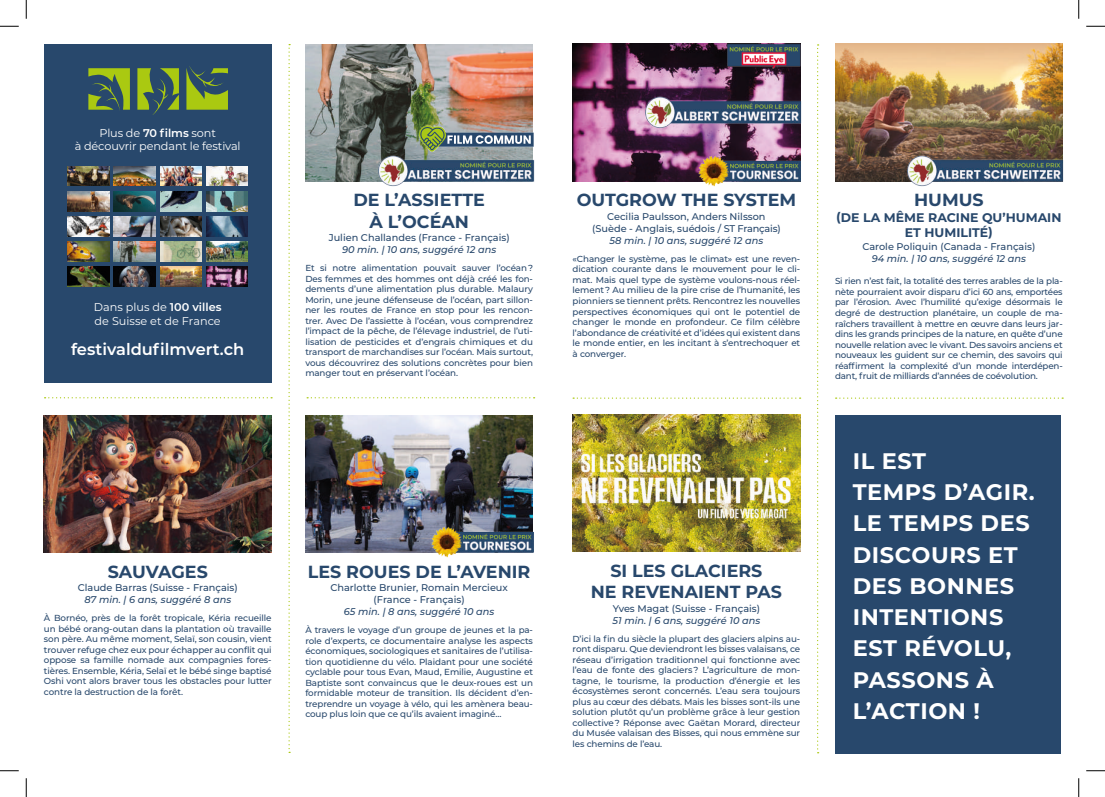
<style>
.page{position:relative;width:1105px;height:797px;background:#fff}
.page>*{position:absolute;margin:0;border:0;box-sizing:border-box;transform-origin:0 0}
.t1{font:700 22.5px/31.2px "Montserrat";letter-spacing:.025em;color:#fff}
.t2{font:700 17.5px/21px "Montserrat";color:#28486c;text-align:center}
.t3{font:600 16.25px "Montserrat";color:#fff}
.t4{font:700 12.5px/15px "Montserrat";color:#28486c;text-align:center}
.t5{font:11.25px/13.5px "Montserrat";letter-spacing:-.01em;color:#fff;text-align:center}
.t6{font:500 9.75px/11.8px "Montserrat";color:#28486c;text-align:center}
.t7{font:italic 500 9.75px "Montserrat";color:#28486c}
.t8{font:500 8.75px/10.5px "Montserrat";letter-spacing:-.01em;color:#28486c;text-align:justify}
.s1{font-weight:600}
</style>
<div class="page">
<img style="left:305px;top:44px;width:228px;height:137px">
<img style="left:378px;top:153px;width:156px;height:34px">
<img style="left:415px;top:121px;width:119px;height:35px">
<img style="left:573px;top:44px;width:227px;height:137px">
<img style="left:695px;top:153px;width:106px;height:34px">
<img style="left:726px;top:43px;width:75px;height:26px">
<img style="left:645px;top:95px;width:156px;height:35px">
<div style="left:44px;top:44px;width:227px;height:338px;background:#28486c"></div>
<svg style="left:88px;top:68px;width:42px;height:42px"></svg>
<svg style="left:137px;top:68px;width:42px;height:47px"></svg>
<svg style="left:186px;top:66px;width:42px;height:44px"></svg>
<img style="left:68px;top:166px;width:41px;height:20px">
<img style="left:114px;top:166px;width:41px;height:20px">
<img style="left:160px;top:166px;width:41px;height:20px">
<img style="left:68px;top:192px;width:41px;height:20px">
<img style="left:206px;top:166px;width:42px;height:20px">
<img style="left:114px;top:192px;width:41px;height:20px">
<img style="left:160px;top:192px;width:41px;height:20px">
<img style="left:206px;top:192px;width:42px;height:20px">
<img style="left:206px;top:217px;width:42px;height:20px">
<img style="left:68px;top:217px;width:41px;height:20px">
<img style="left:114px;top:217px;width:41px;height:20px">
<img style="left:160px;top:217px;width:41px;height:20px">
<img style="left:68px;top:242px;width:41px;height:19px">
<img style="left:206px;top:242px;width:42px;height:19px">
<img style="left:114px;top:242px;width:41px;height:19px">
<img style="left:114px;top:266px;width:41px;height:20px">
<img style="left:160px;top:242px;width:41px;height:19px">
<img style="left:68px;top:266px;width:41px;height:20px">
<img style="left:160px;top:266px;width:41px;height:20px">
<img style="left:206px;top:266px;width:42px;height:20px">
<div style="left:835px;top:415px;width:226px;height:338px;background:#28486c"></div>
<img style="left:835px;top:44px;width:227px;height:137px">
<img style="left:908px;top:153px;width:156px;height:34px">
<img style="left:44px;top:415px;width:227px;height:137px">
<img style="left:305px;top:415px;width:228px;height:137px">
<img style="left:428px;top:524px;width:106px;height:34px">
<img style="left:573px;top:414px;width:227px;height:137px">
<svg style="left:817px;top:44px;width:2px;height:709px"></svg>
<svg style="left:573px;top:397px;width:228px;height:2px"></svg>
<svg style="left:836px;top:397px;width:227px;height:2px"></svg>
<svg style="left:288px;top:44px;width:2px;height:709px"></svg>
<svg style="left:45px;top:397px;width:227px;height:1px"></svg>
<svg style="left:307px;top:397px;width:228px;height:1px"></svg>
<svg style="left:0;top:25px;width:19px;height:2px"></svg>
<svg style="left:1086px;top:25px;width:19px;height:2px"></svg>
<svg style="left:0;top:770px;width:19px;height:1px"></svg>
<svg style="left:1086px;top:770px;width:19px;height:1px"></svg>
<svg style="left:25px;top:0;width:2px;height:19px"></svg>
<svg style="left:25px;top:778px;width:2px;height:19px"></svg>
<svg style="left:1078px;top:0;width:1px;height:19px"></svg>
<svg style="left:1078px;top:778px;width:1px;height:19px"></svg>
<p class="t5" style="left:75px;top:125px;width:167px">Plus de <span class="s1">70 films</span> sont<br>à découvrir pendant le festival</p>
<p class="t5" style="left:94px;top:300px;width:129px;text-align:left">Dans plus de <span class="s1">100 villes </span>de Suisse et de France</p>
<h3 class="t3" style="left:71px;top:338px;width:175px">festivaldufilmvert.ch</h3>
<h2 class="t2" style="left:353px;top:189px;width:133px">DE L’ASSIETTE<br>À L’OCÉAN</h2>
<p class="t6" style="left:329px;top:231px;width:182px">Julien Challandes (France - Français)</p>
<p class="t7" style="left:342px;top:243px;width:156px">90 min. | 10 ans, suggéré 12 ans</p>
<p class="t8" style="left:305px;top:262px;width:229px">Et si notre alimentation pouvait sauver l’océan ?<br>Des femmes et des hommes ont déjà créé les fon&shy;dements d’une alimentation plus durable. Malaury Morin, une jeune défenseuse de l’océan, part sillon&shy;ner les routes de France en stop pour les rencon&shy;trer. Avec De l’assiette à l’océan, vous comprendrez l’impact de la pêche, de l’élevage industriel, de l’uti&shy;lisation de pesticides et d’engrais chimiques et du transport de marchandises sur l’océan. Mais surtout, vous découvrirez des solutions concrètes pour bien manger tout en préservant l’océan.</p>
<h2 class="t2" style="left:108px;top:560px;width:102px">SAUVAGES</h2>
<p class="t6" style="left:78px;top:581px;width:162px">Claude Barras (Suisse - Français)</p>
<p class="t7" style="left:84px;top:593px;width:148px">87 min. | 6 ans, suggéré 8 ans</p>
<p class="t8" style="left:44px;top:612px;width:229px">À Bornéo, près de la forêt tropicale, Kéria recueille un bébé orang-outan dans la plantation où travaille son père. Au même moment, Selaï, son cousin, vient trouver refuge chez eux pour échapper au conflit qui oppose sa famille nomade aux compagnies fores&shy;tières. Ensemble, Kéria, Selaï et le bébé singe baptisé Oshi vont alors braver tous les obstacles pour lutter contre la destruction de la forêt.</p>
<h2 class="t2" style="left:308px;top:560px;width:224px">LES ROUES DE L’AVENIR</h2>
<p class="t6" style="left:330px;top:581px;width:179px">Charlotte Brunier, Romain Mercieux (France - Français)</p>
<p class="t7" style="left:344px;top:605px;width:152px">65 min. | 8 ans, suggéré 10 ans</p>
<p class="t8" style="left:305px;top:624px;width:229px">À travers le voyage d’un groupe de jeunes et la pa&shy;role d’experts, ce documentaire analyse les aspects économiques, sociologiques et sanitaires de l’utilisa&shy;tion quotidienne du vélo. Plaidant pour une société cyclable pour tous Evan, Maud, Emilie, Augustine et Baptiste sont convaincus que le deux-roues est un formidable moteur de transition. Ils décident d’en&shy;treprendre un voyage à vélo, qui les amènera beau&shy;coup plus loin que ce qu’ils avaient imaginé…</p>
<h2 class="t2" style="left:577px;top:189px;width:221px">OUTGROW THE SYSTEM</h2>
<p class="t6" style="left:592px;top:210px;width:190px">Cecilia Paulsson, Anders Nilsson (Suède - Anglais, suédois / ST Français)</p>
<p class="t7" style="left:610px;top:234px;width:155px">58 min. | 10 ans, suggéré 12 ans</p>
<p class="t8" style="left:573px;top:253px;width:229px">«Changer le système, pas le climat» est une reven&shy;dication courante dans le mouvement pour le cli&shy;mat. Mais quel type de système voulons-nous réel&shy;lement ? Au milieu de la pire crise de l’humanité, les pionniers se tiennent prêts. Rencontrez les nouvelles perspectives économiques qui ont le potentiel de changer le monde en profondeur. Ce film célèbre l’abondance de créativité et d’idées qui existent dans le monde entier, en les incitant à s’entrechoquer et à converger.</p>
<h2 class="t2" style="left:591px;top:559px;width:193px">SI LES GLACIERS<br>NE REVENAIENT PAS</h2>
<p class="t6" style="left:613px;top:602px;width:149px">Yves Magat (Suisse - Français)</p>
<p class="t7" style="left:612px;top:613px;width:149px">51 min. | 6 ans, suggéré 10 ans</p>
<p class="t8" style="left:573px;top:633px;width:229px">D’ici la fin du siècle la plupart des glaciers alpins au&shy;ront disparu. Que deviendront les bisses valaisans, ce réseau d’irrigation traditionnel qui fonctionne avec l’eau de fonte des glaciers ? L’agriculture de mon&shy;tagne, le tourisme, la production d’énergie et les écosystèmes seront concernés. L’eau sera toujours plus au cœur des débats. Mais les bisses sont-ils une solution plutôt qu’un problème grâce à leur gestion collective ? Réponse avec Gaëtan Morard, directeur du Musée valaisan des Bisses, qui nous emmène sur les chemins de l’eau.</p>
<h2 class="t2" style="left:914px;top:189px;width:71px">HUMUS</h2>
<h3 class="t4" style="left:836px;top:209px;width:227px">(DE LA MÊME RACINE QU’HUMAIN<br>ET HUMILITÉ)</h3>
<p class="t6" style="left:862px;top:240px;width:174px">Carole Poliquin (Canada - Français)</p>
<p class="t7" style="left:872px;top:252px;width:156px">94 min. | 10 ans, suggéré 12 ans</p>
<p class="t8" style="left:835px;top:276px;width:229px">Si rien n’est fait, la totalité des terres arables de la pla&shy;nète pourraient avoir disparu d’ici 60 ans, emportées par l’érosion. Avec l’humilité qu’exige désormais le degré de destruction planétaire, un couple de ma&shy;raîchers travaillent à mettre en œuvre dans leurs jar&shy;dins les grands principes de la nature, en quête d’une nouvelle relation avec le vivant. Des savoirs anciens et nouveaux les guident sur ce chemin, des savoirs qui réaffirment la complexité d’un monde interdépen&shy;dant, fruit de milliards d’années de coévolution.</p>
<h1 class="t1" style="left:853px;top:444px;width:183px">IL EST<br>TEMPS D’AGIR.<br>LE TEMPS DES<br>DISCOURS ET<br>DES BONNES<br>INTENTIONS<br>EST RÉVOLU,<br>PASSONS À<br>L’ACTION !</h1>
</div>
